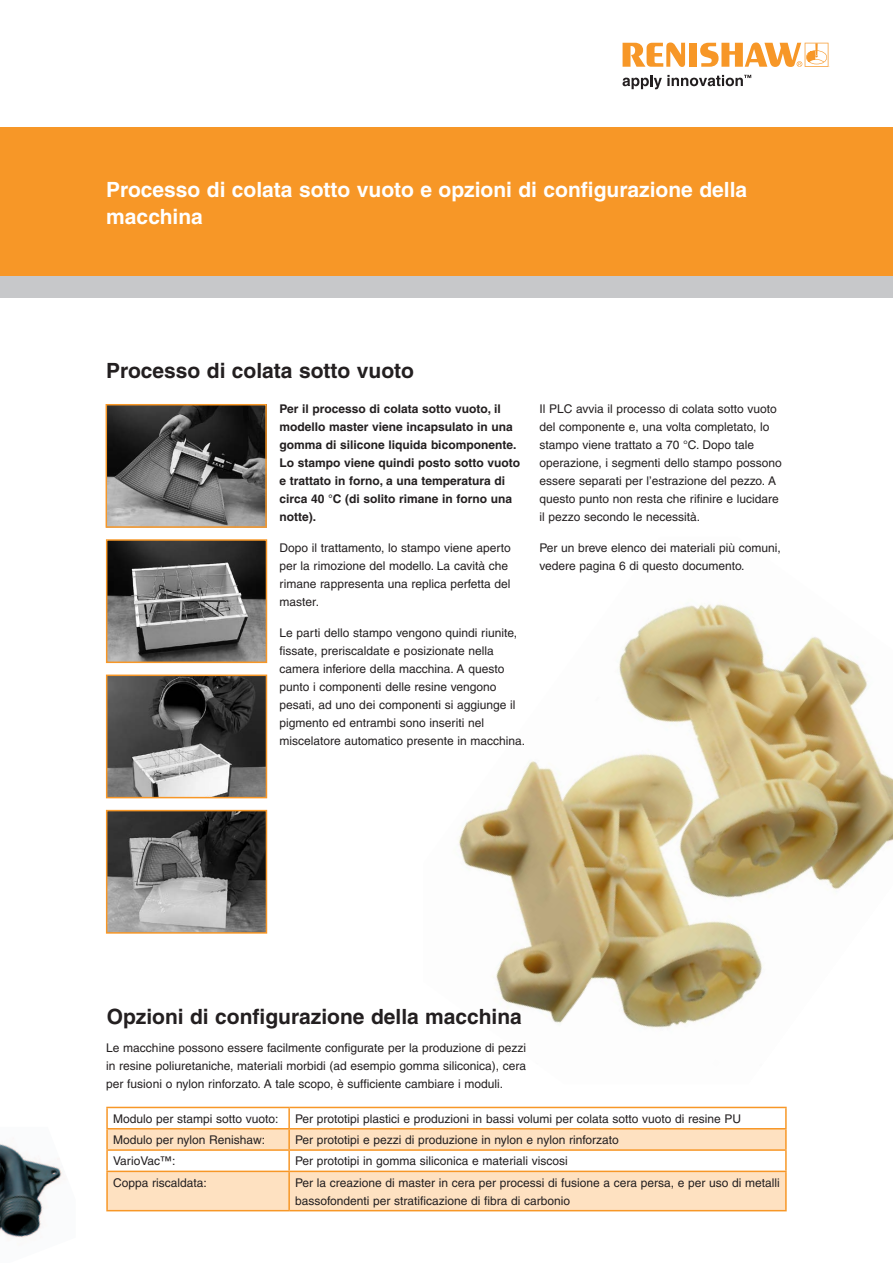
<style>
.page{position:relative;width:893px;height:1263px;background:#fff}
.page>*{position:absolute;margin:0;border:0;box-sizing:border-box;transform-origin:0 0}
.Sub_heading_white{font:700 21px/27px "Helvetica CE";color:#fff}
.Sub_heading_black{font:700 21px "Helvetica CE";color:#231f20}
._8pt_text{font:12px/18px "Helvetica CE";color:#231f20}
._8pt_text_bold_black{font:700 12px/18px "Helvetica CE";color:#231f20}
</style>
<div class="page">
<div style="left:0;top:128px;width:893px;height:148px;background:#f79727"></div>
<div style="left:0;top:276px;width:893px;height:22px;background:#c7c8ca"></div>
<svg style="left:623px;top:43px;width:62px;height:24px"></svg>
<div style="left:689px;top:43px;width:8px;height:24px;background:#f79727"></div>
<svg style="left:700px;top:43px;width:128px;height:24px"></svg>
<svg style="left:622px;top:75px;width:129px;height:14px"></svg>
<img style="left:0;top:1143px;width:63px;height:95px">
<img style="left:459px;top:604px;width:434px;height:424px">
<img style="left:109px;top:407px;width:155px;height:118px">
<div style="left:106px;top:404px;width:161px;height:124px;border:2px solid #f79727"></div>
<img style="left:109px;top:542px;width:155px;height:118px">
<div style="left:106px;top:539px;width:161px;height:124px;border:2px solid #f79727"></div>
<img style="left:109px;top:677px;width:155px;height:118px">
<div style="left:106px;top:674px;width:161px;height:124px;border:2px solid #f79727"></div>
<img style="left:109px;top:813px;width:155px;height:118px">
<div style="left:106px;top:810px;width:161px;height:124px;border:2px solid #f79727"></div>
<svg style="left:108px;top:1108px;width:677px;height:1px"></svg>
<svg style="left:108px;top:1129px;width:677px;height:81px;fill:#fee1c1"></svg>
<hr style="left:106px;top:1108px;width:2px;height:20px;background:#f79727">
<hr style="left:106px;top:1107px;width:183px;height:1px;background:#f79727">
<hr style="left:288px;top:1108px;width:2px;height:20px;background:#f79727">
<hr style="left:289px;top:1107px;width:498px;height:1px;background:#f79727">
<hr style="left:785px;top:1108px;width:2px;height:20px;background:#f79727">
<hr style="left:106px;top:1129px;width:2px;height:20px;background:#f79727">
<hr style="left:106px;top:1128px;width:183px;height:1px;background:#f79727">
<hr style="left:288px;top:1129px;width:2px;height:20px;background:#f79727">
<hr style="left:289px;top:1128px;width:498px;height:1px;background:#f79727">
<hr style="left:785px;top:1129px;width:2px;height:20px;background:#f79727">
<svg style="left:106px;top:1151px;width:2px;height:19px"></svg>
<hr style="left:106px;top:1149px;width:183px;height:2px;background:#f79727">
<svg style="left:288px;top:1151px;width:2px;height:19px"></svg>
<hr style="left:289px;top:1149px;width:498px;height:2px;background:#f79727">
<svg style="left:785px;top:1151px;width:2px;height:19px"></svg>
<hr style="left:106px;top:1172px;width:2px;height:38px;background:#f79727">
<hr style="left:106px;top:1170px;width:183px;height:2px;background:#f79727">
<hr style="left:106px;top:1210px;width:183px;height:1px;background:#f79727">
<hr style="left:288px;top:1172px;width:2px;height:38px;background:#f79727">
<hr style="left:289px;top:1170px;width:498px;height:2px;background:#f79727">
<hr style="left:785px;top:1172px;width:2px;height:38px;background:#f79727">
<hr style="left:289px;top:1210px;width:498px;height:1px;background:#f79727">
<p class="Sub_heading_white" style="left:106px;top:176px;width:642px">Processo di colata sotto vuoto e opzioni di configurazione della macchina</p>
<p class="Sub_heading_black" style="left:106px;top:358px;width:309px">Processo di colata sotto vuoto</p>
<p class="_8pt_text_bold_black" style="left:280px;top:400px;width:242px">Per il processo di colata sotto vuoto, il modello master viene incapsulato in una gomma di silicone liquida bicomponente.<br>Lo stampo viene quindi posto sotto vuoto e trattato in forno, a una temperatura di circa 40 °C (di solito rimane in forno una notte).</p>
<p class="_8pt_text" style="left:280px;top:539px;width:233px">Dopo il trattamento, lo stampo viene aperto per la rimozione del modello. La cavità che rimane rappresenta una replica perfetta del master.</p>
<p class="_8pt_text" style="left:280px;top:624px;width:247px">Le parti dello stampo vengono quindi riunite, fissate, preriscaldate e posizionate nella camera inferiore della macchina. A questo punto i componenti delle resine vengono pesati, ad uno dei componenti si aggiunge il pigmento ed entrambi sono inseriti nel miscelatore automatico presente in macchina.</p>
<p class="_8pt_text" style="left:539px;top:400px;width:244px">Il PLC avvia il processo di colata sotto vuoto del componente e, una volta completato, lo stampo viene trattato a 70 °C. Dopo tale operazione, i segmenti dello stampo possono essere separati per l’estrazione del pezzo. A questo punto non resta che rifinire e lucidare il pezzo secondo le necessità.</p>
<p class="_8pt_text" style="left:539px;top:539px;width:243px">Per un breve elenco dei materiali più comuni, vedere pagina 6 di questo documento.</p>
<p class="Sub_heading_black" style="left:107px;top:1004px;width:417px">Opzioni di configurazione della macchina</p>
<p class="_8pt_text" style="left:106px;top:1039px;width:421px;text-align:justify">Le macchine possono essere facilmente configurate per la produzione di pezzi in resine poliuretaniche, materiali morbidi (ad esempio gomma siliconica), cera per fusioni o nylon rinforzato. A tale scopo, è sufficiente cambiare i moduli.</p>
<p class="_8pt_text" style="left:113px;top:1109px;width:167px">Modulo per stampi sotto vuoto:</p>
<p class="_8pt_text" style="left:295px;top:1109px;width:447px">Per prototipi plastici e produzioni in bassi volumi per colata sotto vuoto di resine PU</p>
<p class="_8pt_text" style="left:113px;top:1131px;width:153px">Modulo per nylon Renishaw:</p>
<p class="_8pt_text" style="left:295px;top:1131px;width:325px">Per prototipi e pezzi di produzione in nylon e nylon rinforzato</p>
<p class="_8pt_text" style="left:113px;top:1152px;width:64px">VarioVac™:</p>
<p class="_8pt_text" style="left:295px;top:1152px;width:274px">Per prototipi in gomma siliconica e materiali viscosi</p>
<p class="_8pt_text" style="left:113px;top:1173px;width:95px">Coppa riscaldata:</p>
<p class="_8pt_text" style="left:295px;top:1173px;width:486px">Per la creazione di master in cera per processi di fusione a cera persa, e per uso di metalli bassofondenti per stratificazione di fibra di carbonio</p>
</div>
